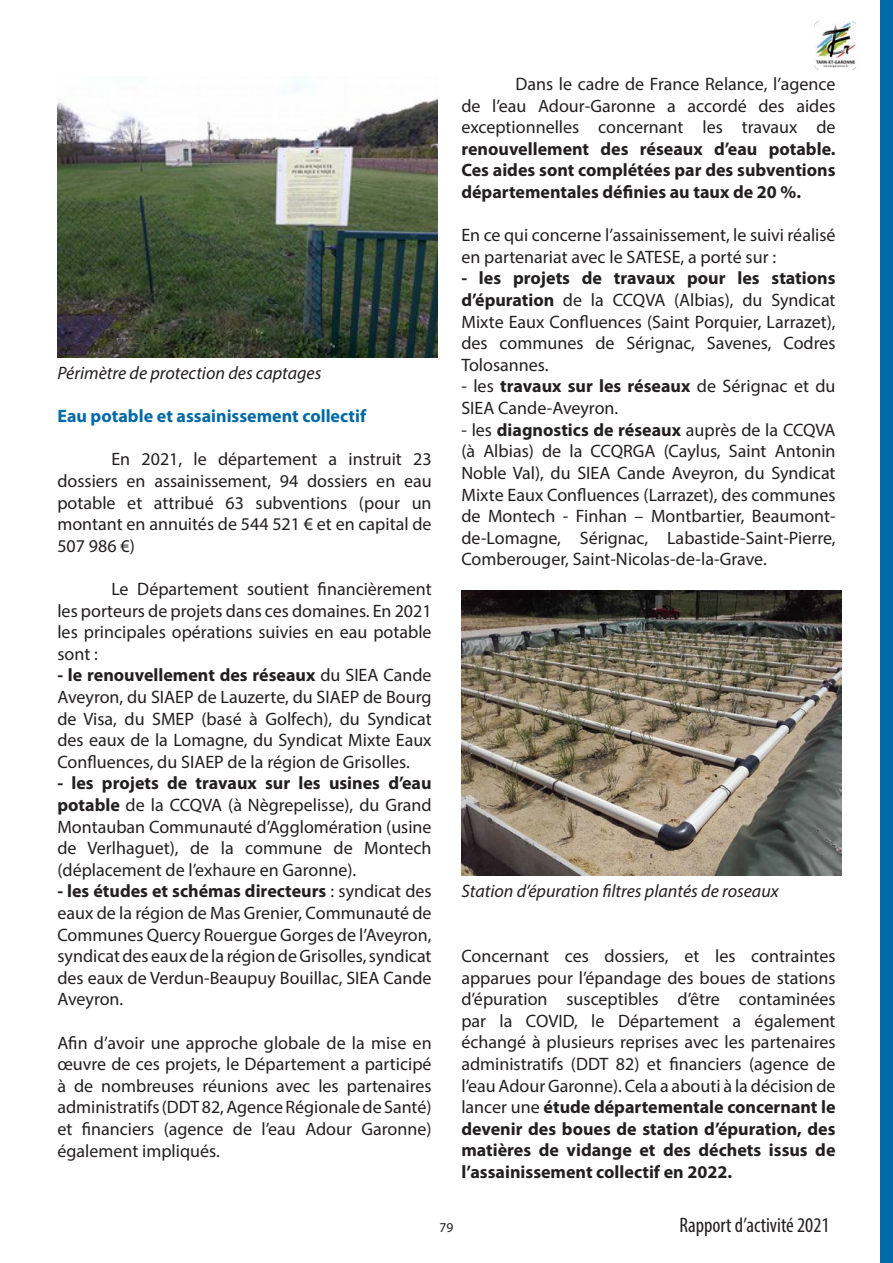
<style>
.page{position:relative;width:893px;height:1263px;background:#fff}
.page>*{position:absolute;margin:0;border:0;box-sizing:border-box;transform-origin:0 0}
.t1{font:condensed 21px "Myriad Pro";color:#231f20}
.t2{font:18px/21.6px "Myriad Pro";color:#231f20;text-align:justify}
.t3{font:700 18px/21.6px "Myriad Pro";color:#231f20;text-align:justify}
.t4{font:italic 18px "Myriad Pro";color:#231f20}
.t5{font:700 18px "Myriad Pro";color:#006aa6}
.t6{font:13.5px "Myriad Pro";color:#231f20}
.s1{font-weight:700}
</style>
<div class="page">
<img style="left:814px;top:22px;width:43px;height:48px">
<div style="left:880px;top:0;width:13px;height:1263px;background:#006aa6"></div>
<img style="left:57px;top:77px;width:380px;height:280px">
<img style="left:461px;top:590px;width:380px;height:285px">
<p class="t4" style="left:57px;top:362px;width:266px">Périmètre de protection des captages</p>
<p class="t5" style="left:57px;top:404px;width:310px">Eau potable et assainissement collectif</p>
<p class="t2" style="left:57px;top:448px;width:376px;text-indent:54px">En 2021, le département a instruit 23 dossiers en assainissement, 94 dossiers en eau potable et attribué 63 subventions (pour un montant en annuités de 544 521 € et en capital de 507 986 €)</p>
<p class="t2" style="left:57px;top:578px;width:376px;text-indent:54px">Le Département soutient financièrement les porteurs de projets dans ces domaines. En 2021 les principales opérations suivies en eau potable sont :</p>
<p class="t2" style="left:57px;top:664px;width:376px"><span class="s1">- le renouvellement des réseaux</span> du SIEA Cande Aveyron, du SIAEP de Lauzerte, du SIAEP de Bourg de Visa, du SMEP (basé à Golfech), du Syndicat des eaux de la Lomagne, du Syndicat Mixte Eaux Confluences, du SIAEP de la région de Grisolles.</p>
<p class="t2" style="left:57px;top:772px;width:376px"><span class="s1">- les projets de travaux sur les usines d’eau potable</span> de la CCQVA (à Nègrepelisse), du Grand Montauban Communauté d’Agglomération (usine de Verlhaguet), de la commune de Montech (déplacement de l’exhaure en Garonne).</p>
<p class="t2" style="left:57px;top:880px;width:376px"><span class="s1">- les études et schémas directeurs</span> : syndicat des eaux de la région de Mas Grenier, Communauté de Communes Quercy Rouergue Gorges de l’Aveyron, syndicat des eaux de la région de Grisolles, syndicat des eaux de Verdun-Beaupuy Bouillac, SIEA Cande Aveyron.</p>
<p class="t2" style="left:57px;top:1031px;width:376px">Afin d’avoir une approche globale de la mise en œuvre de ces projets, le Département a participé à de nombreuses réunions avec les partenaires administratifs (DDT 82, Agence Régionale de Santé) et financiers (agence de l’eau Adour Garonne) également impliqués.</p>
<p class="t2" style="left:461px;top:73px;width:376px;text-indent:54px">Dans le cadre de France Relance, l’agence de l’eau Adour-Garonne a accordé des aides exceptionnelles concernant les travaux de</p>
<p class="t3" style="left:461px;top:137px;width:376px">renouvellement des réseaux d’eau potable.<br>Ces aides sont complétées par des subventions départementales définies au taux de 20 %.</p>
<p class="t2" style="left:461px;top:224px;width:376px">En ce qui concerne l’assainissement, le suivi réalisé en partenariat avec le SATESE, a porté sur :</p>
<p class="t2" style="left:461px;top:267px;width:376px"><span class="s1">- les projets de travaux pour les stations d’épuration</span> de la CCQVA (Albias), du Syndicat Mixte Eaux Confluences (Saint Porquier, Larrazet), des communes de Sérignac, Savenes, Codres Tolosannes.</p>
<p class="t2" style="left:461px;top:375px;width:376px">- les <span class="s1">travaux sur les réseaux</span> de Sérignac et du<br>SIEA Cande-Aveyron.</p>
<p class="t2" style="left:461px;top:419px;width:376px">- les <span class="s1">diagnostics de réseaux</span> auprès de la CCQVA (à Albias) de la CCQRGA (Caylus, Saint Antonin Noble Val), du SIEA Cande Aveyron, du Syndicat Mixte Eaux Confluences (Larrazet), des communes de Montech - Finhan – Montbartier, Beaumont&shy;de-Lomagne, Sérignac, Labastide-Saint-Pierre, Comberouger, Saint-Nicolas-de-la-Grave.</p>
<p class="t4" style="left:461px;top:880px;width:319px">Station d’épuration filtres plantés de roseaux</p>
<p class="t2" style="left:461px;top:945px;width:376px">Concernant ces dossiers, et les contraintes apparues pour l’épandage des boues de stations d’épuration susceptibles d’être contaminées par la COVID, le Département a également échangé à plusieurs reprises avec les partenaires administratifs (DDT 82) et financiers (agence de l’eau Adour Garonne). Cela a abouti à la décision de lancer une <span class="s1">étude départementale concernant le devenir des boues de station d’épuration, des matières de vidange et des déchets issus de l’assainissement collectif en 2022.</span></p>
<p class="t6" style="left:440px;top:1219px;width:15px">79</p>
<p class="t1" style="left:679px;top:1212px;width:152px">Rapport d’activité 2021</p>
</div>
